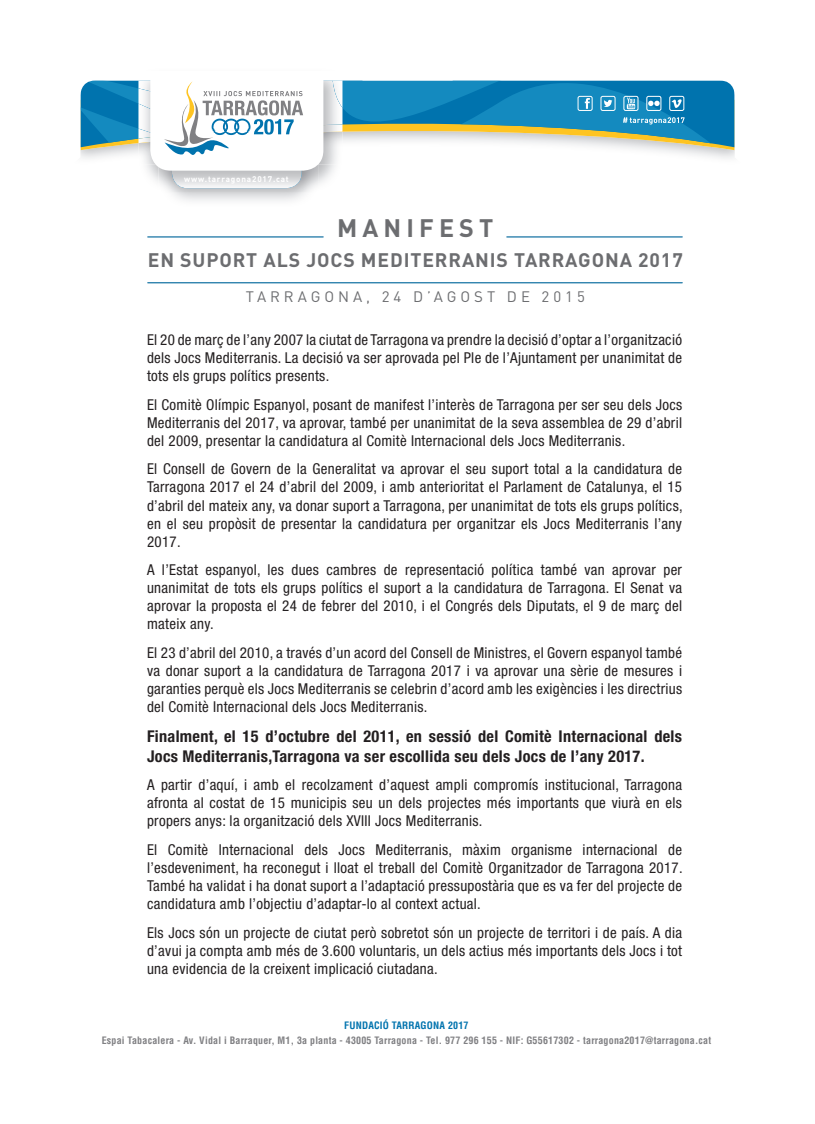
<style>
.page{position:relative;width:815px;height:1124px;background:#fff}
.page>*{position:absolute;margin:0;border:0;box-sizing:border-box;transform-origin:0 0}
.t1{font:700 25px "DIN";letter-spacing:.205em;color:#6c6d70}
.t2{font:700 19.38px "DIN";letter-spacing:.045em;color:#6c6d70}
.t3{font:700 condensed 16.25px/19.5px "Helvetica Neue";letter-spacing:.02em;color:#231f20}
.t4{font:condensed 15px/18px "Helvetica Neue";letter-spacing:.02em;color:#231f20;text-align:justify}
.t5{font:15px "DIN";letter-spacing:.265em;color:#6c6d70}
.t6{font:700 condensed 10px "Helvetica";letter-spacing:.02em;color:#808083}
.t7{font:700 condensed 10px "Helvetica";letter-spacing:.02em;color:#0073ae}
.t8{font:700 8.12px "DIN";letter-spacing:.1em;color:#fff}
</style>
<div class="page">
<img style="left:148px;top:171px;width:185px;height:21px">
<img style="left:172px;top:171px;width:130px;height:17px">
<svg style="left:80px;top:80px;width:282px;height:89px"></svg>
<svg style="left:362px;top:80px;width:373px;height:79px"></svg>
<hr style="left:148px;top:282px;width:534px;height:1px;background:#1774a4">
<hr style="left:507px;top:236px;width:175px;height:1px;background:#1774a4">
<hr style="left:148px;top:236px;width:175px;height:1px;background:#1774a4">
<p class="t8" style="left:184px;top:174px;width:106px">www.tarragona2017.cat</p>
<h1 class="t1" style="left:337px;top:212px;width:158px">MANIFEST</h1>
<p class="t2" style="left:148px;top:248px;width:537px">EN SUPORT ALS JOCS MEDITERRANIS TARRAGONA 2017</p>
<p class="t5" style="left:246px;top:287px;width:341px">TARRAGONA, 24 D’AGOST DE 2015</p>
<p class="t4" style="left:147px;top:330px;width:537px">El 20 de març de l’any 2007 la ciutat de Tarragona va prendre la decisió d’optar a l’organització dels Jocs Mediterranis. La decisió va ser aprovada pel Ple de l’Ajuntament per unanimitat de tots els grups polítics presents.</p>
<p class="t4" style="left:147px;top:395px;width:537px">El Comitè Olímpic Espanyol, posant de manifest l’interès de Tarragona per ser seu dels Jocs Mediterranis del 2017, va aprovar, també per unanimitat de la seva assemblea de 29 d’abril del 2009, presentar la candidatura al Comitè Internacional dels Jocs Mediterranis.</p>
<p class="t4" style="left:147px;top:460px;width:537px">El Consell de Govern de la Generalitat va aprovar el seu suport total a la candidatura de Tarragona 2017 el 24 d’abril del 2009, i amb anterioritat el Parlament de Catalunya, el 15 d’abril del mateix any, va donar suport a Tarragona, per unanimitat de tots els grups polítics, en el seu propòsit de presentar la candidatura per organitzar els Jocs Mediterranis l’any 2017.</p>
<p class="t4" style="left:147px;top:560px;width:537px">A l’Estat espanyol, les dues cambres de representació política també van aprovar per unanimitat de tots els grups polítics el suport a la candidatura de Tarragona. El Senat va aprovar la proposta el 24 de febrer del 2010, i el Congrés dels Diputats, el 9 de març del mateix any.</p>
<p class="t4" style="left:147px;top:643px;width:537px">El 23 d’abril del 2010, a través d’un acord del Consell de Ministres, el Govern espanyol també va donar suport a la candidatura de Tarragona 2017 i va aprovar una sèrie de mesures i garanties perquè els Jocs Mediterranis se celebrin d’acord amb les exigències i les directrius del Comitè Internacional dels Jocs Mediterranis.</p>
<p class="t3" style="left:147px;top:726px;width:537px">Finalment, el 15 d’octubre del 2011, en sessió del Comitè Internacional dels<br>Jocs Mediterranis,Tarragona va ser escollida seu dels Jocs de l’any 2017.</p>
<p class="t4" style="left:147px;top:775px;width:537px">A partir d’aquí, i amb el recolzament d’aquest ampli compromís institucional, Tarragona afronta al costat de 15 municipis seu un dels projectes més importants que viurà en els propers anys: la organització dels XVIII Jocs Mediterranis.</p>
<p class="t4" style="left:147px;top:840px;width:537px">El Comitè Internacional dels Jocs Mediterranis, màxim organisme internacional de l’esdeveniment, ha reconegut i lloat el treball del Comitè Organitzador de Tarragona 2017.<br>També ha validat i ha donat suport a l’adaptació pressupostària que es va fer del projecte de candidatura amb l’objectiu d’adaptar-lo al context actual.</p>
<p class="t4" style="left:147px;top:923px;width:537px">Els Jocs són un projecte de ciutat però sobretot són un projecte de territori i de país. A dia d’avui ja compta amb més de 3.600 voluntaris, un dels actius més importants dels Jocs i tot una evidencia de la creixent implicació ciutadana.</p>
<p class="t7" style="left:344px;top:1019px;width:126px">FUNDACIÓ TARRAGONA 2017</p>
<p class="t6" style="left:102px;top:1034px;width:611px">Espai Tabacalera - Av. Vidal i Barraquer, M1, 3a planta - 43005 Tarragona - Tel. 977 296 155 - NIF: G55617302 - tarragona2017@tarragona.cat</p>
</div>
